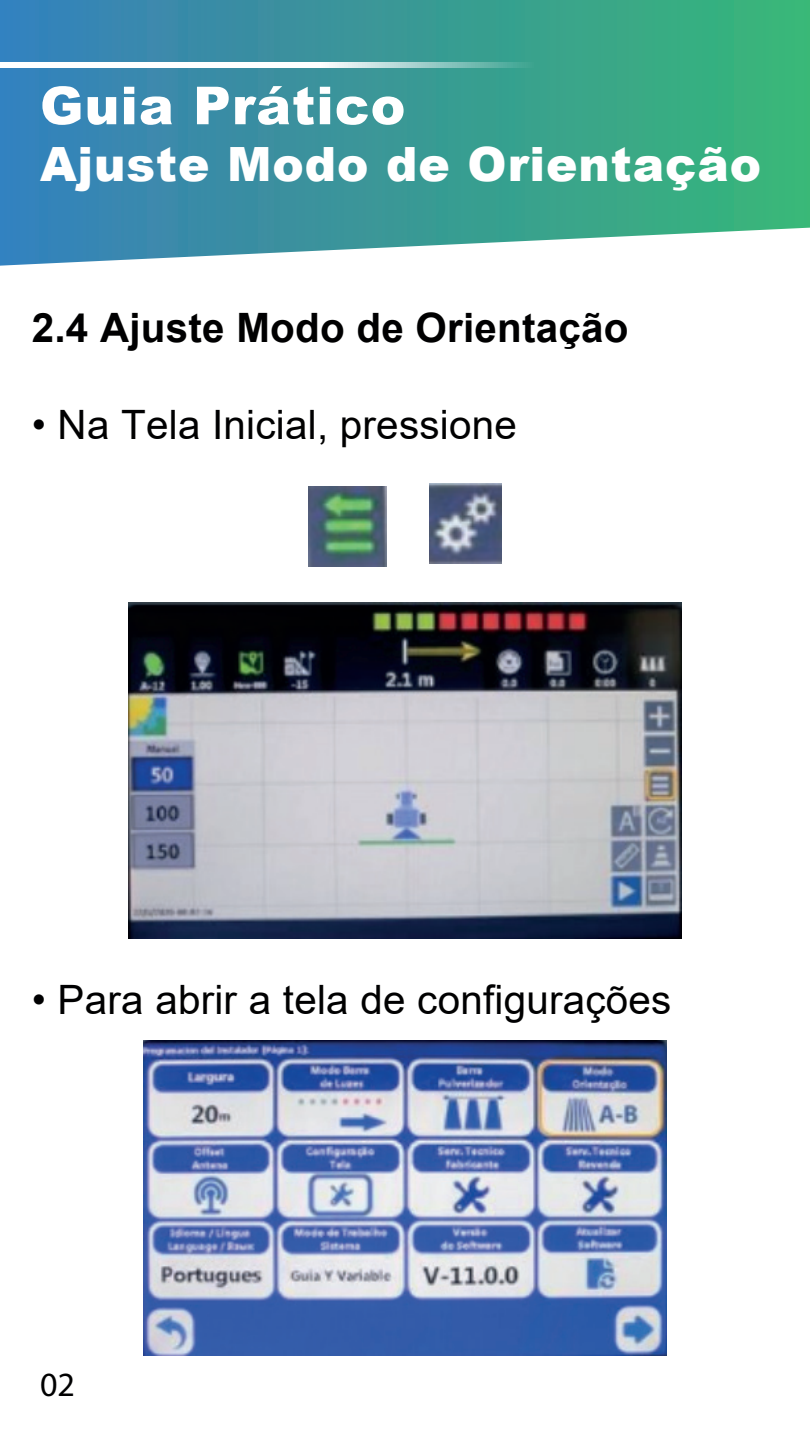
<style>
.page{position:relative;width:810px;height:1440px;background:#fff}
.page>*{position:absolute;margin:0;border:0;box-sizing:border-box;transform-origin:0 0}
.t1{font:900 52.43px "Arial";letter-spacing:.02em;color:#fff}
.t2{font:900 47.25px "Arial";letter-spacing:.02em;color:#fff}
.t3{font:40.5px "Arial";letter-spacing:.005em;color:#000001}
.t4{font:700 40.5px "Arial";letter-spacing:.005em;color:#000001}
.t5{font:34.05px "Myriad Pro";color:#000001}
</style>
<div class="page">
<svg style="left:0;top:0;width:810px;height:266px;background:#47a1a0"></svg>
<svg style="left:0;top:63px;width:534px;height:5px"></svg>
<img style="left:308px;top:486px;width:79px;height:80px">
<img style="left:429px;top:483px;width:73px;height:80px">
<img style="left:128px;top:602px;width:554px;height:336px">
<img style="left:144px;top:1041px;width:522px;height:315px">
<p class="t1" style="left:40px;top:67px;width:367px">Guia Prático</p>
<p class="t2" style="left:40px;top:130px;width:723px">Ajuste Modo de Orientação</p>
<p class="t4" style="left:32px;top:299px;width:598px">2.4 Ajuste Modo de Orientação</p>
<p class="t3" style="left:32px;top:397px;width:487px">• Na Tela Inicial, pressione</p>
<p class="t3" style="left:32px;top:972px;width:641px">• Para abrir a tela de configurações</p>
<p class="t5" style="left:40px;top:1364px;width:36px">02</p>
</div>
